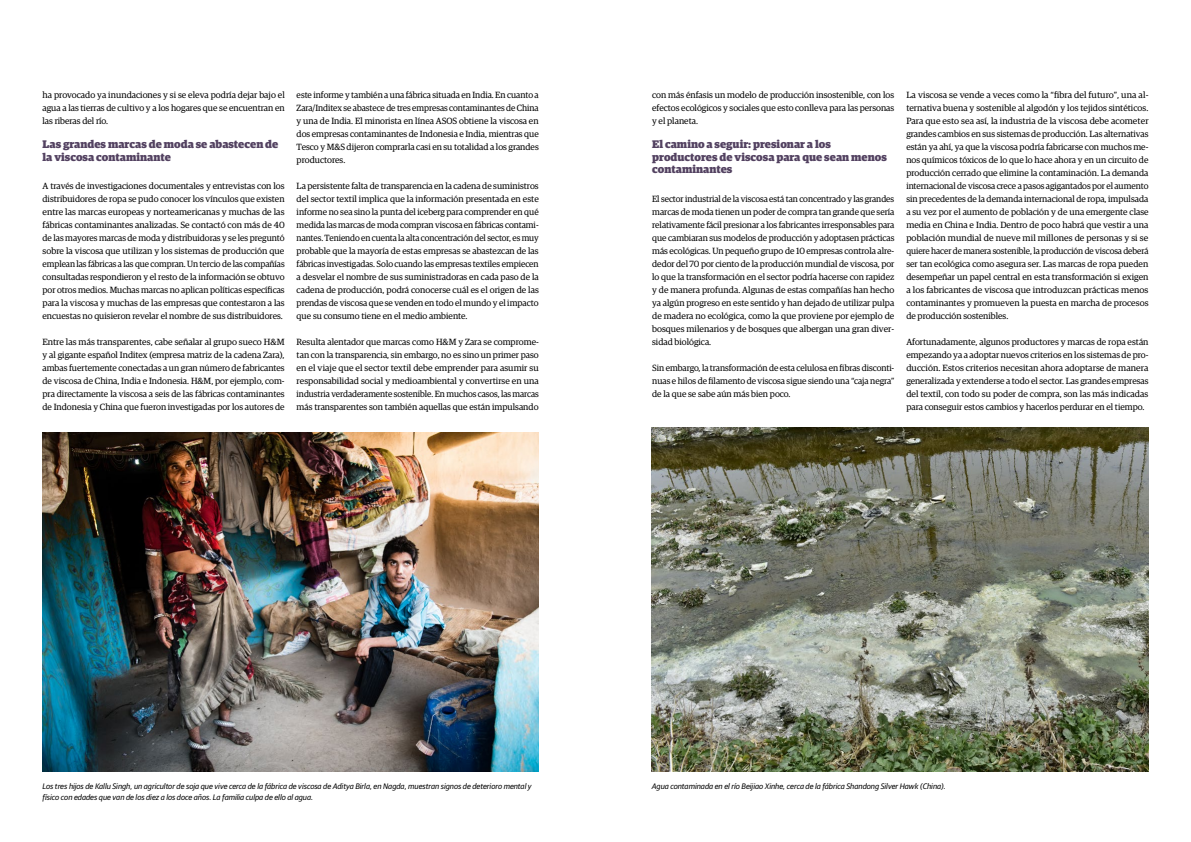
<style>
.page{position:relative;width:1191px;height:842px;background:#fff}
.page>*{position:absolute;margin:0;border:0;box-sizing:border-box;transform-origin:0 0}
.t1{font:900 11px/12.6px "Guardian Egyp";color:#534261}
.t2{font:9px/13px "Guardian Egyp";color:#000;text-align:justify}
.t3{font:italic 8px/11px "Guardian Sans";color:#000}
</style>
<div class="page">
<img style="left:43px;top:432px;width:496px;height:339px">
<img style="left:652px;top:428px;width:496px;height:343px">
<p class="t2" style="left:43px;top:88px;width:244px">ha provocado ya inundaciones y si se eleva podría dejar bajo el agua a las tierras de cultivo y a los hogares que se encuentran en las riberas del río.</p>
<p class="t1" style="left:43px;top:137px;width:237px">Las grandes marcas de moda se abastecen de la viscosa contaminante</p>
<p class="t2" style="left:43px;top:179px;width:244px">A través de investigaciones documentales y entrevistas con los distribuidores de ropa se pudo conocer los vínculos que existen entre las marcas europeas y norteamericanas y muchas de las fábricas contaminantes analizadas. Se contactó con más de 40 de las mayores marcas de moda y distribuidoras y se les preguntó sobre la viscosa que utilizan y los sistemas de producción que emplean las fábricas a las que compran. Un tercio de las compañías consultadas respondieron y el resto de la información se obtuvo por otros medios. Muchas marcas no aplican políticas específicas para la viscosa y muchas de las empresas que contestaron a las encuestas no quisieron revelar el nombre de sus distribuidores.</p>
<p class="t2" style="left:43px;top:335px;width:244px">Entre las más transparentes, cabe señalar al grupo sueco H&amp;M y al gigante español Inditex (empresa matriz de la cadena Zara), ambas fuertemente conectadas a un gran número de fabricantes de viscosa de China, India e Indonesia. H&amp;M, por ejemplo, com&shy;pra directamente la viscosa a seis de las fábricas contaminantes de Indonesia y China que fueron investigadas por los autores de</p>
<p class="t2" style="left:297px;top:88px;width:244px">este informe y también a una fábrica situada en India. En cuanto a Zara/Inditex se abastece de tres empresas contaminantes de China y una de India. El minorista en línea ASOS obtiene la viscosa en dos empresas contaminantes de Indonesia e India, mientras que Tesco y M&amp;S dijeron comprarla casi en su totalidad a los grandes productores.</p>
<p class="t2" style="left:297px;top:179px;width:244px">La persistente falta de transparencia en la cadena de suministros del sector textil implica que la información presentada en este informe no sea sino la punta del iceberg para comprender en qué medida las marcas de moda compran viscosa en fábricas contami&shy;nantes. Teniendo en cuenta la alta concentración del sector, es muy probable que la mayoría de estas empresas se abastezcan de las fábricas investigadas. Solo cuando las empresas textiles empiecen a desvelar el nombre de sus suministradoras en cada paso de la cadena de producción, podrá conocerse cuál es el origen de las prendas de viscosa que se venden en todo el mundo y el impacto que su consumo tiene en el medio ambiente.</p>
<p class="t2" style="left:297px;top:335px;width:244px">Resulta alentador que marcas como H&amp;M y Zara se comprome&shy;tan con la transparencia, sin embargo, no es sino un primer paso en el viaje que el sector textil debe emprender para asumir su responsabilidad social y medioambiental y convertirse en una industria verdaderamente sostenible. En muchos casos, las marcas más transparentes son también aquellas que están impulsando</p>
<p class="t2" style="left:652px;top:88px;width:244px">con más énfasis un modelo de producción insostenible, con los efectos ecológicos y sociales que esto conlleva para las personas y el planeta.</p>
<p class="t1" style="left:652px;top:137px;width:236px">El camino a seguir: presionar a los productores de viscosa para que sean menos contaminantes</p>
<p class="t2" style="left:652px;top:192px;width:244px">El sector industrial de la viscosa está tan concentrado y las grandes marcas de moda tienen un poder de compra tan grande que sería relativamente fácil presionar a los fabricantes irresponsables para que cambiaran sus modelos de producción y adoptasen prácticas más ecológicas. Un pequeño grupo de 10 empresas controla alre&shy;dedor del 70 por ciento de la producción mundial de viscosa, por lo que la transformación en el sector podría hacerse con rapidez y de manera profunda. Algunas de estas compañías han hecho ya algún progreso en este sentido y han dejado de utilizar pulpa de madera no ecológica, como la que proviene por ejemplo de bosques milenarios y de bosques que albergan una gran diver&shy;sidad biológica.</p>
<p class="t2" style="left:652px;top:361px;width:244px">Sin embargo, la transformación de esta celulosa en fibras disconti&shy;nuas e hilos de filamento de viscosa sigue siendo una “caja negra” de la que se sabe aún más bien poco.</p>
<p class="t2" style="left:906px;top:88px;width:244px">La viscosa se vende a veces como la “fibra del futuro”, una al&shy;ternativa buena y sostenible al algodón y los tejidos sintéticos.<br>Para que esto sea así, la industria de la viscosa debe acometer grandes cambios en sus sistemas de producción. Las alternativas están ya ahí, ya que la viscosa podría fabricarse con muchos me&shy;nos químicos tóxicos de lo que lo hace ahora y en un circuito de producción cerrado que elimine la contaminación. La demanda internacional de viscosa crece a pasos agigantados por el aumento sin precedentes de la demanda internacional de ropa, impulsada a su vez por el aumento de población y de una emergente clase media en China e India. Dentro de poco habrá que vestir a una población mundial de nueve mil millones de personas y si se quiere hacer de manera sostenible, la producción de viscosa deberá ser tan ecológica como asegura ser. Las marcas de ropa pueden desempeñar un papel central en esta transformación si exigen a los fabricantes de viscosa que introduzcan prácticas menos contaminantes y promueven la puesta en marcha de procesos de producción sostenibles.</p>
<p class="t2" style="left:906px;top:335px;width:244px">Afortunadamente, algunos productores y marcas de ropa están empezando ya a adoptar nuevos criterios en los sistemas de pro&shy;ducción. Estos criterios necesitan ahora adoptarse de manera generalizada y extenderse a todo el sector. Las grandes empresas del textil, con todo su poder de compra, son las más indicadas para conseguir estos cambios y hacerlos perdurar en el tiempo.</p>
<p class="t3" style="left:43px;top:780px;width:491px">Los tres hijos de Kallu Singh, un agricultor de soja que vive cerca de la fábrica de viscosa de Aditya Birla, en Nagda, muestran signos de deterioro mental y físico con edades que van de los diez a los doce años. La familia culpa de ello al agua.</p>
<p class="t3" style="left:652px;top:780px;width:295px">Agua contaminada en el río Beijiao Xinhe, cerca de la fábrica Shandong Silver Hawk (China).</p>
</div>
